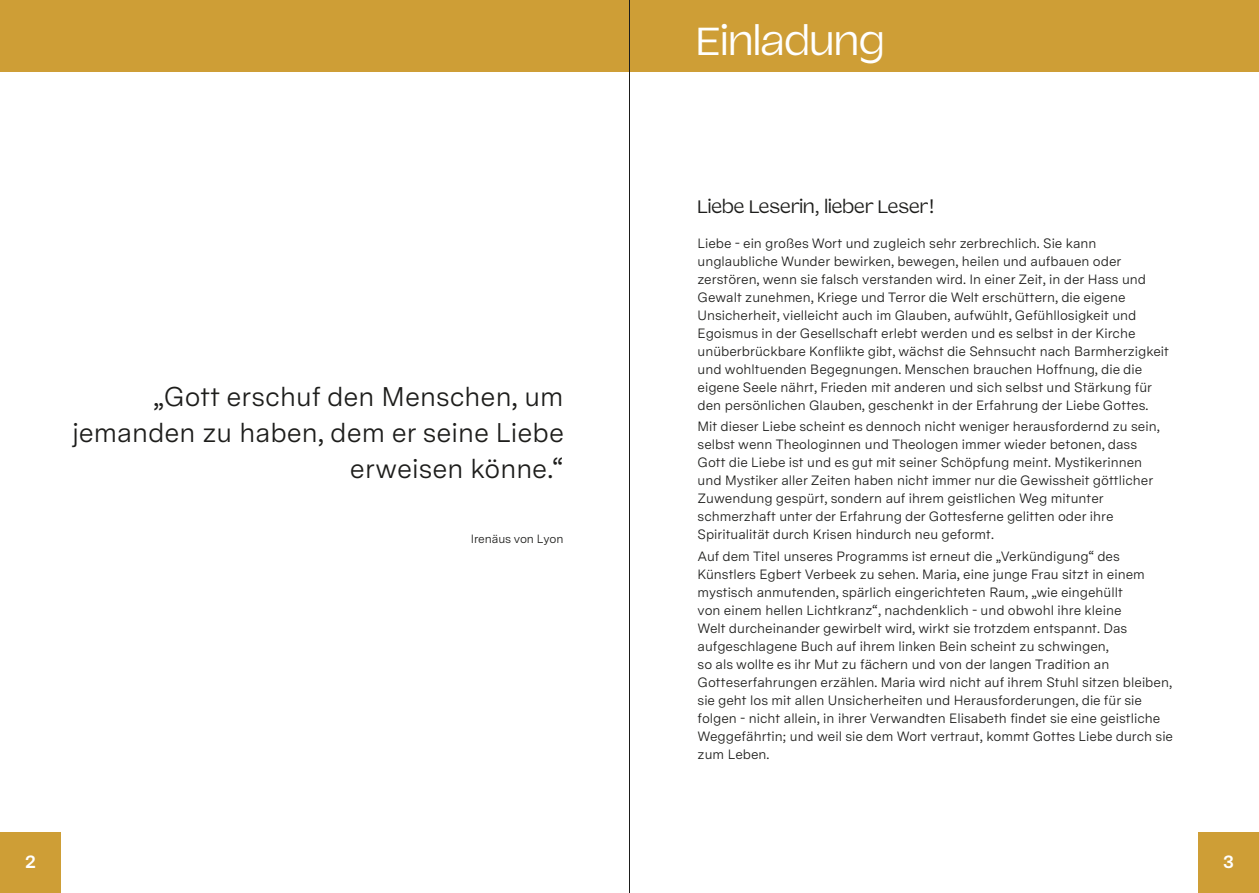
<style>
.page{position:relative;width:1259px;height:893px;background:#fff}
.page>*{position:absolute;margin:0;border:0;box-sizing:border-box;transform-origin:0 0}
.t1{font:39px "Valizas";color:#fff}
.t2{font:27px/36px "Messina Sans";color:#1d1d1b;text-align:right}
.t3{font:18px "Valizas";color:#1d1d1b}
.t4{font:700 18px "Messina Sans";color:#fff}
.t5{font:13.5px/18px "Messina Sans";color:#1d1d1b}
.t6{font:12px "Messina Sans";letter-spacing:-.01em;color:#1d1d1b}
</style>
<div class="page">
<div style="left:0;top:0;width:1259px;height:72px;background:#ce9e36"></div>
<div style="left:0;top:832px;width:61px;height:61px;background:#ce9e36"></div>
<div style="left:1198px;top:832px;width:61px;height:61px;background:#ce9e36"></div>
<hr style="left:629px;top:0;width:1px;height:893px;background:#1d1d1b">
<h2 class="t2" style="left:72px;top:379px;width:493px">„Gott erschuf den Menschen, um jemanden zu haben, dem er seine Liebe erweisen könne.“</h2>
<p class="t6" style="left:471px;top:530px;width:94px">Irenäus von Lyon</p>
<h1 class="t1" style="left:696px;top:12px;width:190px">Einladung</h1>
<h3 class="t3" style="left:697px;top:193px;width:239px">Liebe Leserin, lieber Leser!</h3>
<p class="t5" style="left:697px;top:234px;width:473px">Liebe - ein großes Wort und zugleich sehr zerbrechlich. Sie kann unglaubliche Wunder bewirken, bewegen, heilen und aufbauen oder zerstören, wenn sie falsch verstanden wird. In einer Zeit, in der Hass und Gewalt zunehmen, Kriege und Terror die Welt erschüttern, die eigene Unsicherheit, vielleicht auch im Glauben, aufwühlt, Gefühllosigkeit und Egoismus in der Gesellschaft erlebt werden und es selbst in der Kirche unüberbrückbare Konflikte gibt, wächst die Sehnsucht nach Barmherzigkeit und wohltuenden Begegnungen. Menschen brauchen Hoffnung, die die eigene Seele nährt, Frieden mit anderen und sich selbst und Stärkung für den persönlichen Glauben, geschenkt in der Erfahrung der Liebe Gottes.</p>
<p class="t5" style="left:697px;top:417px;width:464px">Mit dieser Liebe scheint es dennoch nicht weniger herausfordernd zu sein, selbst wenn Theologinnen und Theologen immer wieder betonen, dass Gott die Liebe ist und es gut mit seiner Schöpfung meint. Mystikerinnen und Mystiker aller Zeiten haben nicht immer nur die Gewissheit göttlicher Zuwendung gespürt, sondern auf ihrem geistlichen Weg mitunter schmerzhaft unter der Erfahrung der Gottesferne gelitten oder ihre Spiritualität durch Krisen hindurch neu geformt.</p>
<p class="t5" style="left:697px;top:547px;width:477px">Auf dem Titel unseres Programms ist erneut die „Verkündigung“ des Künstlers Egbert Verbeek zu sehen. Maria, eine junge Frau sitzt in einem mystisch anmutenden, spärlich eingerichteten Raum, „wie eingehüllt<br>von einem hellen Lichtkranz“, nachdenklich - und obwohl ihre kleine<br>Welt durcheinander gewirbelt wird, wirkt sie trotzdem entspannt. Das aufgeschlagene Buch auf ihrem linken Bein scheint zu schwingen,<br>so als wollte es ihr Mut zu fächern und von der langen Tradition an Gotteserfahrungen erzählen. Maria wird nicht auf ihrem Stuhl sitzen bleiben, sie geht los mit allen Unsicherheiten und Herausforderungen, die für sie folgen - nicht allein, in ihrer Verwandten Elisabeth findet sie eine geistliche Weggefährtin; und weil sie dem Wort vertraut, kommt Gottes Liebe durch sie zum Leben.</p>
<h3 class="t4" style="left:25px;top:849px;width:12px">2</h3>
<h3 class="t4" style="left:1223px;top:849px;width:12px">3</h3>
</div>
